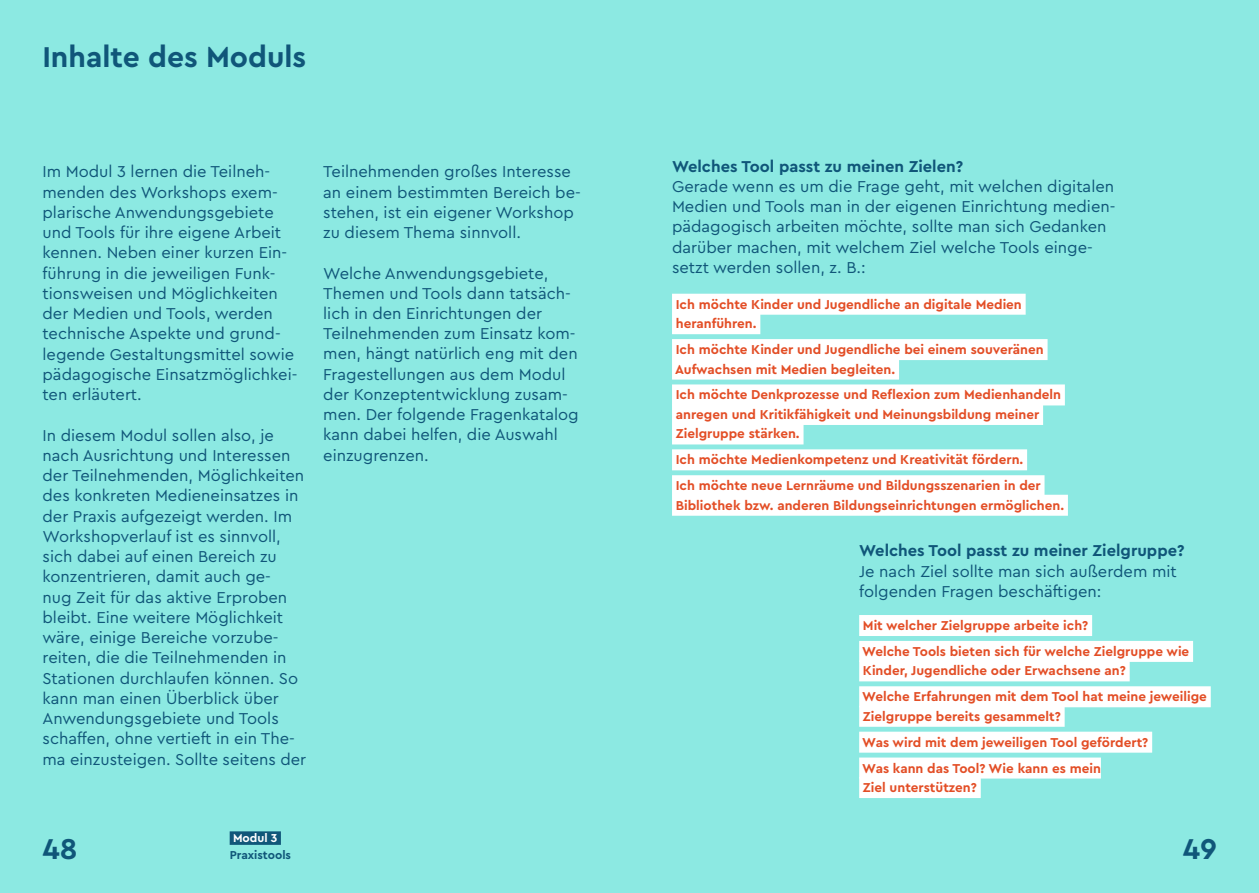
<style>
.page{position:relative;width:1259px;height:893px;background:#8ce9e2}
.page>*{position:absolute;margin:0;border:0;box-sizing:border-box;transform-origin:0 0}
.t1{font:700 30px "Cera Pro";color:#105679}
.t2{font:16.5px/20.2px "Cera Pro";color:#105679}
.t3{font:700 16.5px "Cera Pro";color:#105679}
.t4{font:700 13.5px/26px "Cera Pro";color:#e34e26}
.t5{font:700 12px "Cera Pro";color:#105679}
.t6{font:700 12px "Cera Pro";color:#fff}
</style>
<div class="page">
<div style="left:672px;top:294px;width:353px;height:21px;background:#fff"></div>
<div style="left:672px;top:313px;width:88px;height:21px;background:#fff"></div>
<div style="left:672px;top:339px;width:375px;height:21px;background:#fff"></div>
<div style="left:672px;top:359px;width:227px;height:21px;background:#fff"></div>
<div style="left:672px;top:384px;width:393px;height:21px;background:#fff"></div>
<div style="left:672px;top:404px;width:371px;height:21px;background:#fff"></div>
<div style="left:672px;top:423px;width:131px;height:21px;background:#fff"></div>
<div style="left:672px;top:449px;width:355px;height:21px;background:#fff"></div>
<div style="left:672px;top:475px;width:372px;height:21px;background:#fff"></div>
<div style="left:672px;top:495px;width:396px;height:21px;background:#fff"></div>
<div style="left:859px;top:615px;width:233px;height:21px;background:#fff"></div>
<div style="left:859px;top:641px;width:334px;height:21px;background:#fff"></div>
<div style="left:859px;top:660px;width:270px;height:21px;background:#fff"></div>
<div style="left:859px;top:686px;width:351px;height:21px;background:#fff"></div>
<div style="left:859px;top:706px;width:205px;height:21px;background:#fff"></div>
<div style="left:859px;top:732px;width:293px;height:21px;background:#fff"></div>
<div style="left:859px;top:757px;width:242px;height:21px;background:#fff"></div>
<div style="left:859px;top:777px;width:121px;height:21px;background:#fff"></div>
<div style="left:230px;top:831px;width:51px;height:14px;background:#105679"></div>
<h1 class="t1" style="left:43px;top:37px;width:265px">Inhalte des Moduls</h1>
<p class="t2" style="left:43px;top:161px;width:256px">Im Modul 3 lernen die Teilneh&shy;menden des Workshops exem&shy;plarische Anwendungsgebiete und Tools für ihre eigene Arbeit kennen. Neben einer kurzen Ein&shy;führung in die jeweiligen Funk&shy;tionsweisen und Möglichkeiten der Medien und Tools, werden technische Aspekte und grund&shy;legende Gestaltungsmittel sowie pädagogische Einsatzmöglichkei&shy;ten erläutert.</p>
<p class="t2" style="left:43px;top:424px;width:265px">In diesem Modul sollen also, je nach Ausrichtung und Interessen der Teilnehmenden, Möglichkeiten des konkreten Medieneinsatzes in der Praxis aufgezeigt werden. Im<br>Workshopverlauf ist es sinnvoll, sich dabei auf einen Bereich zu konzentrieren, damit auch ge-<br>nug Zeit für das aktive Erproben bleibt. Eine weitere Möglichkeit wäre, einige Bereiche vorzube&shy;reiten, die die Teilnehmenden in<br>Stationen durchlaufen können. So kann man einen Überblick über<br>Anwendungsgebiete und Tools schaffen, ohne vertieft in ein The&shy;ma einzusteigen. Sollte seitens der</p>
<p class="t2" style="left:323px;top:161px;width:259px">Teilnehmenden großes Interesse an einem bestimmten Bereich be&shy;stehen, ist ein eigener Workshop zu diesem Thema sinnvoll.</p>
<p class="t2" style="left:323px;top:262px;width:257px">Welche Anwendungsgebiete,<br>Themen und Tools dann tatsäch&shy;lich in den Einrichtungen der<br>Teilnehmenden zum Einsatz kom&shy;men, hängt natürlich eng mit den<br>Fragestellungen aus dem Modul der Konzeptentwicklung zusam&shy;men. Der folgende Fragenkatalog kann dabei helfen, die Auswahl einzugrenzen.</p>
<p class="t3" style="left:672px;top:155px;width:293px">Welches Tool passt zu meinen Zielen?</p>
<p class="t2" style="left:672px;top:176px;width:445px">Gerade wenn es um die Frage geht, mit welchen digitalen Medien und Tools man in der eigenen Einrichtung medien&shy;pädagogisch arbeiten möchte, sollte man sich Gedanken darüber machen, mit welchem Ziel welche Tools einge&shy;setzt werden sollen, z. B.:</p>
<p class="t4" style="left:676px;top:294px;width:347px;line-height:19.5px">Ich möchte Kinder und Jugendliche an digitale Medien heranführen.</p>
<p class="t4" style="left:675px;top:339px;width:370px;line-height:19.5px">Ich möchte Kinder und Jugendliche bei einem souveränen<br>Aufwachsen mit Medien begleiten.</p>
<p class="t4" style="left:676px;top:385px;width:387px;line-height:19.5px">Ich möchte Denkprozesse und Reflexion zum Medienhandeln anregen und Kritikfähigkeit und Meinungsbildung meiner<br>Zielgruppe stärken.</p>
<p class="t4" style="left:676px;top:446px;width:366px">Ich möchte Medienkompetenz und Kreativität fördern.<br>Ich möchte neue Lernräume und Bildungsszenarien in der</p>
<p class="t4" style="left:676px;top:492px;width:390px">Bibliothek bzw. anderen Bildungseinrichtungen ermöglichen.</p>
<p class="t3" style="left:859px;top:540px;width:327px">Welches Tool passt zu meiner Zielgruppe?</p>
<p class="t2" style="left:859px;top:560px;width:319px">Je nach Ziel sollte man sich außerdem mit folgenden Fragen beschäftigen:</p>
<p class="t4" style="left:862px;top:612px;width:328px">Mit welcher Zielgruppe arbeite ich?<br>Welche Tools bieten sich für welche Zielgruppe wie</p>
<p class="t4" style="left:862px;top:657px;width:346px">Kinder, Jugendliche oder Erwachsene an?<br>Welche Erfahrungen mit dem Tool hat meine jeweilige</p>
<p class="t4" style="left:862px;top:703px;width:288px">Zielgruppe bereits gesammelt?<br>Was wird mit dem jeweiligen Tool gefördert?<br>Was kann das Tool? Wie kann es mein</p>
<p class="t4" style="left:863px;top:774px;width:115px">Ziel unterstützen?</p>
<p class="t6" style="left:233px;top:830px;width:46px">Modul 3</p>
<h1 class="t1" style="left:43px;top:829px;width:36px">48</h1>
<p class="t5" style="left:230px;top:847px;width:63px">Praxistools</p>
<h1 class="t1" style="left:1182px;top:829px;width:36px">49</h1>
</div>
